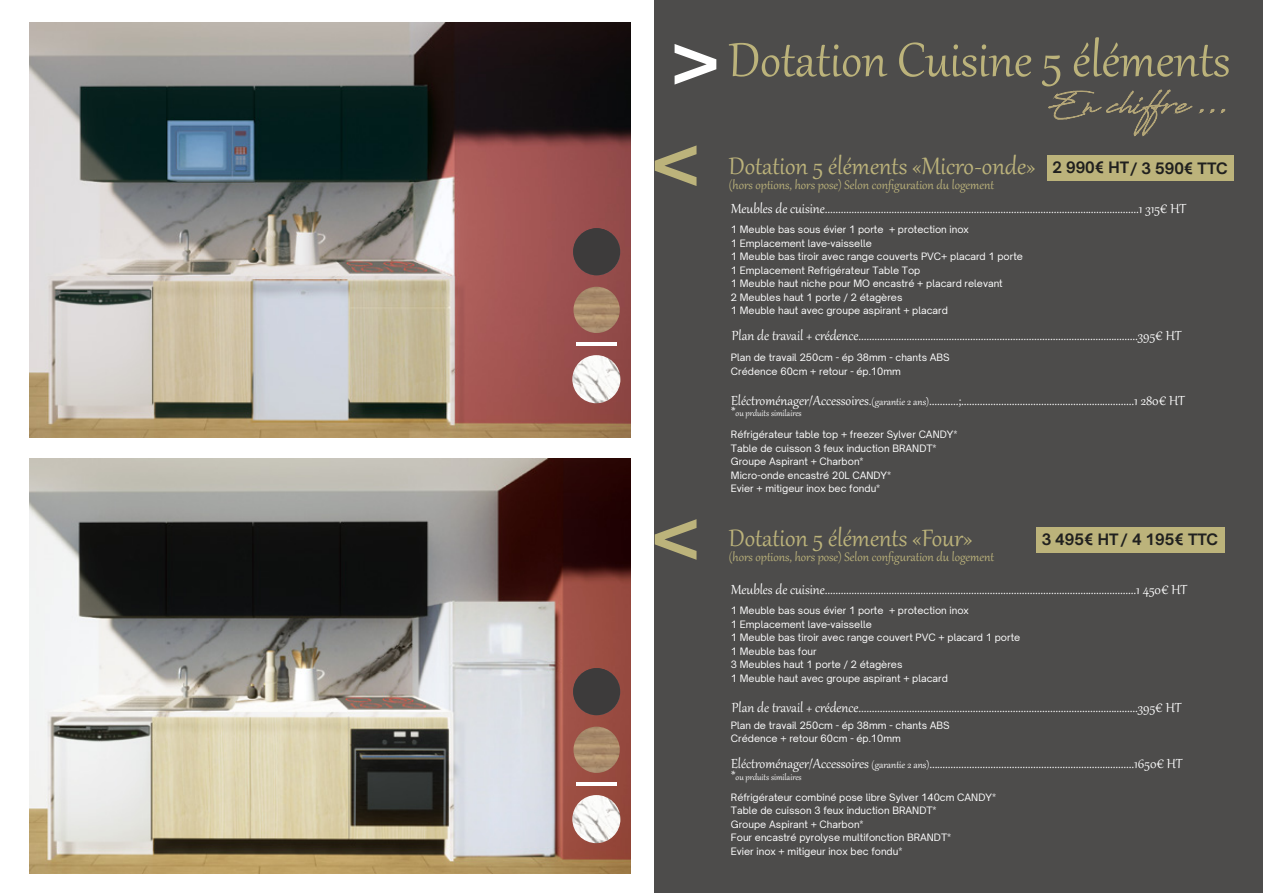
<style>
.page{position:relative;width:1263px;height:893px;background:#fff}
.page>*{position:absolute;margin:0;border:0;box-sizing:border-box;transform-origin:0 0}
.t1{font:500 88.5px "Open Sauce One";color:#bcb37b}
.t2{font:58.35px "Gabriola";color:#bcb37b}
.t3{font:29.25px "Gabriola";color:#bcb37b}
.t4{font:16.2px "Gabriola";color:#fff}
.t5{font:15px "Gabriola";color:#bcb37b}
.t6{font:700 15px "Open Sauce One";color:#20201f}
.t7{font:10.5px "Gabriola";color:#fff}
.t8{font:9.75px/13.5px "Open Sauce One";color:#fff}
.s1{font-family:"Open Sauce One";font-weight:500;font-size:88.5px;color:#fff}
.s2{font-size:12px}
.s3{font-size:16.2px}
</style>
<div class="page">
<div style="left:654px;top:0;width:609px;height:893px;background:#4d4c4b"></div>
<svg style="left:1048px;top:90px;width:144px;height:46px"></svg>
<svg style="left:1198px;top:109px;width:16px;height:5px"></svg>
<svg style="left:1220px;top:109px;width:5px;height:5px"></svg>
<img style="left:30px;top:458px;width:601px;height:416px">
<img style="left:30px;top:22px;width:601px;height:416px">
<div style="left:573px;top:228px;width:47px;height:47px;background:#3d3b3b;border-radius:24px"></div>
<img style="left:573px;top:287px;width:47px;height:46px;border-radius:23px">
<img style="left:572px;top:355px;width:48px;height:48px;border-radius:24px">
<hr style="left:576px;top:343px;width:41px;height:3px;background:#fff">
<div style="left:573px;top:668px;width:47px;height:47px;background:#3d3b3b;border-radius:24px"></div>
<img style="left:573px;top:727px;width:47px;height:46px;border-radius:23px">
<img style="left:572px;top:795px;width:48px;height:48px;border-radius:24px">
<hr style="left:576px;top:782px;width:41px;height:4px;background:#fff">
<div style="left:1047px;top:155px;width:186px;height:26px;background:#bcb37b"></div>
<div style="left:1036px;top:527px;width:189px;height:26px;background:#bcb37b"></div>
<h2 class="t2" style="left:670px;top:22px;width:561px"><span class="s1">&gt;</span>Dotation Cuisine 5 éléments</h2>
<h1 class="t1" style="left:701px;top:226px;width:51px;rotate:-180deg">&gt;</h1>
<h1 class="t1" style="left:701px;top:600px;width:51px;rotate:-180deg">&gt;</h1>
<h3 class="t3" style="left:729px;top:147px;width:308px">Dotation 5 éléments «Micro-onde»</h3>
<h3 class="t5" style="left:729px;top:175px;width:267px">(hors options, hors pose) Selon configuration du logement</h3>
<h3 class="t4" style="left:731px;top:198px;width:456px">Meubles de cuisine......................................................................................................................1 315€ HT</h3>
<h3 class="t6" style="left:1052px;top:158px;width:177px">2 990€ HT/ 3 590€ TTC</h3>
<p class="t8" style="left:731px;top:223px;width:294px">1 Meuble bas sous évier 1 porte + protection inox<br>1 Emplacement lave-vaisselle<br>1 Meuble bas tiroir avec range couverts PVC+ placard 1 porte 1 Emplacement Refrigérateur Table Top<br>1 Meuble haut niche pour MO encastré + placard relevant<br>2 Meubles haut 1 porte / 2 étagères<br>1 Meuble haut avec groupe aspirant + placard</p>
<h3 class="t4" style="left:732px;top:325px;width:451px">Plan de travail + crédence.........................................................................................................395€ HT</h3>
<p class="t8" style="left:731px;top:350px;width:220px">Plan de travail 250cm - ép 38mm - chants ABS<br>Crédence 60cm + retour - ép.10mm</p>
<h3 class="t4" style="left:731px;top:390px;width:455px">Eléctroménager/Accessoires.<span class="s2">(garantie 2 ans)</span>...........;.................................................................1 280€ HT</h3>
<p class="t7" style="left:731px;top:407px;width:72px"><span class="s3">*</span>ou prduits similaires</p>
<p class="t8" style="left:731px;top:427px;width:228px">Réfrigérateur table top + freezer Sylver CANDY* Table de cuisson 3 feux induction BRANDT* Groupe Aspirant + Charbon*<br>Micro-onde encastré 20L CANDY*<br>Evier + mitigeur inox bec fondu*</p>
<h3 class="t3" style="left:729px;top:519px;width:245px">Dotation 5 éléments «Four»</h3>
<h3 class="t5" style="left:729px;top:547px;width:267px">(hors options, hors pose) Selon configuration du logement</h3>
<h3 class="t6" style="left:1042px;top:530px;width:178px">3 495€ HT / 4 195€ TTC</h3>
<h3 class="t4" style="left:731px;top:579px;width:457px">Meubles de cuisine.....................................................................................................................1 450€ HT</h3>
<p class="t8" style="left:731px;top:604px;width:291px">1 Meuble bas sous évier 1 porte + protection inox<br>1 Emplacement lave-vaisselle<br>1 Meuble bas tiroir avec range couvert PVC + placard 1 porte 1 Meuble bas four<br>3 Meubles haut 1 porte / 2 étagères<br>1 Meuble haut avec groupe aspirant + placard</p>
<h3 class="t4" style="left:732px;top:697px;width:451px">Plan de travail + crédence.........................................................................................................395€ HT</h3>
<p class="t8" style="left:731px;top:718px;width:220px">Plan de travail 250cm - ép 38mm - chants ABS<br>Crédence + retour 60cm - ép.10mm</p>
<h3 class="t4" style="left:731px;top:753px;width:453px">Eléctroménager/Accessoires <span class="s2">(garantie 2 ans)</span>.............................................................................1650€ HT</h3>
<p class="t7" style="left:731px;top:770px;width:72px"><span class="s3">*</span>ou prduits similaires</p>
<p class="t8" style="left:731px;top:790px;width:267px">Réfrigérateur combiné pose libre Sylver 140cm CANDY* Table de cuisson 3 feux induction BRANDT*<br>Groupe Aspirant + Charbon*<br>Four encastré pyrolyse multifonction BRANDT*<br>Evier inox + mitigeur inox bec fondu*</p>
</div>
